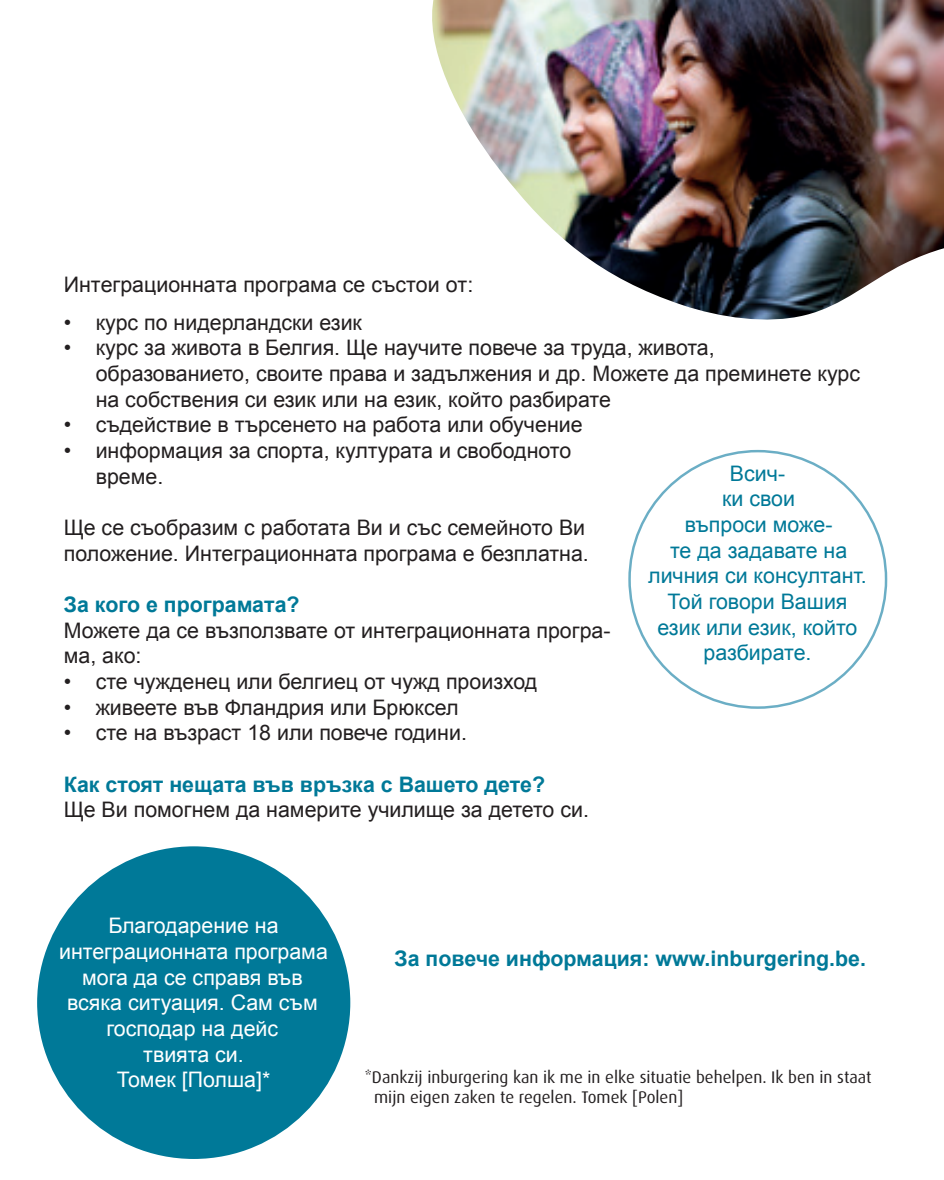
<style>
.page{position:relative;width:944px;height:1180px;background:#fff}
.page>*{position:absolute;margin:0;border:0;box-sizing:border-box;transform-origin:0 0}
.t1{font:21.38px/25.7px "Arial";color:#231f20}
.t2{font:21.38px/25.7px "Arial";color:#fff;text-align:center}
.t3{font:21.38px/25.7px "Arial";color:#007998;text-align:center}
.t4{font:700 21.38px "Arial";color:#007998}
.t5{font:16.88px/20.2px "Dax Pro";color:#231f20}
</style>
<div class="page">
<svg style="left:628px;top:450px;width:259px;height:259px"></svg>
<img style="left:432px;top:0;width:512px;height:320px">
<div style="left:37px;top:846px;width:313px;height:313px;background:#007998;border-radius:50%"></div>
<p class="t1" style="left:64px;top:272px;width:411px">Интеграционната програма се състои от:</p>
<p class="t1" style="left:64px;top:310px;width:300px">• курс по нидерландски език</p>
<p class="t1" style="left:96px;top:335px;width:766px;text-indent:-32px">• курс за живота в Белгия. Ще научите повече за труда, живота, образованието, своите права и задължения и др. Можете да преминете курс на собствения си език или на език, който разбирате</p>
<p class="t1" style="left:64px;top:412px;width:520px">• съдействие в търсенето на работа или обучение</p>
<p class="t1" style="left:96px;top:438px;width:477px;text-indent:-32px">• информация за спорта, културата и свободното време.</p>
<p class="t1" style="left:64px;top:515px;width:527px">Ще се съобразим с работата Ви и със семейното Ви положение. Интеграционната програма е безплатна.</p>
<p class="t4" style="left:64px;top:590px;width:237px">За кого е програмата?</p>
<p class="t1" style="left:64px;top:618px;width:548px">Можете да се възползвате от интеграционната програ&shy;ма, ако:</p>
<p class="t1" style="left:64px;top:669px;width:475px">• сте чужденец или белгиец от чужд произход</p>
<p class="t1" style="left:64px;top:694px;width:396px">• живеете във Фландрия или Брюксел</p>
<p class="t1" style="left:64px;top:720px;width:405px">• сте на възраст 18 или повече години.</p>
<p class="t4" style="left:64px;top:770px;width:483px">Как стоят нещата във връзка с Вашето дете?</p>
<p class="t1" style="left:64px;top:797px;width:527px">Ще Ви помогнем да намерите училище за детето си.</p>
<p class="t3" style="left:648px;top:461px;width:220px">Всич-<br>ки свои<br>въпроси може-<br>те да задавате на личния си консултант.<br>Той говори Вашия език или език, който разбирате.</p>
<p class="t2" style="left:59px;top:913px;width:270px">Благодарение на интеграционната програма мога да се справя във всяка ситуация. Сам съм господар на дейс<br>твията си.<br>Томек [Полша]*</p>
<p class="t4" style="left:394px;top:945px;width:473px">За повече информация: www.inburgering.be.</p>
<p class="t5" style="left:374px;top:1066px;width:499px;text-indent:-9px">*Dankzij inburgering kan ik me in elke situatie behelpen. Ik ben in staat mijn eigen zaken te regelen. Tomek [Polen]</p>
</div>
